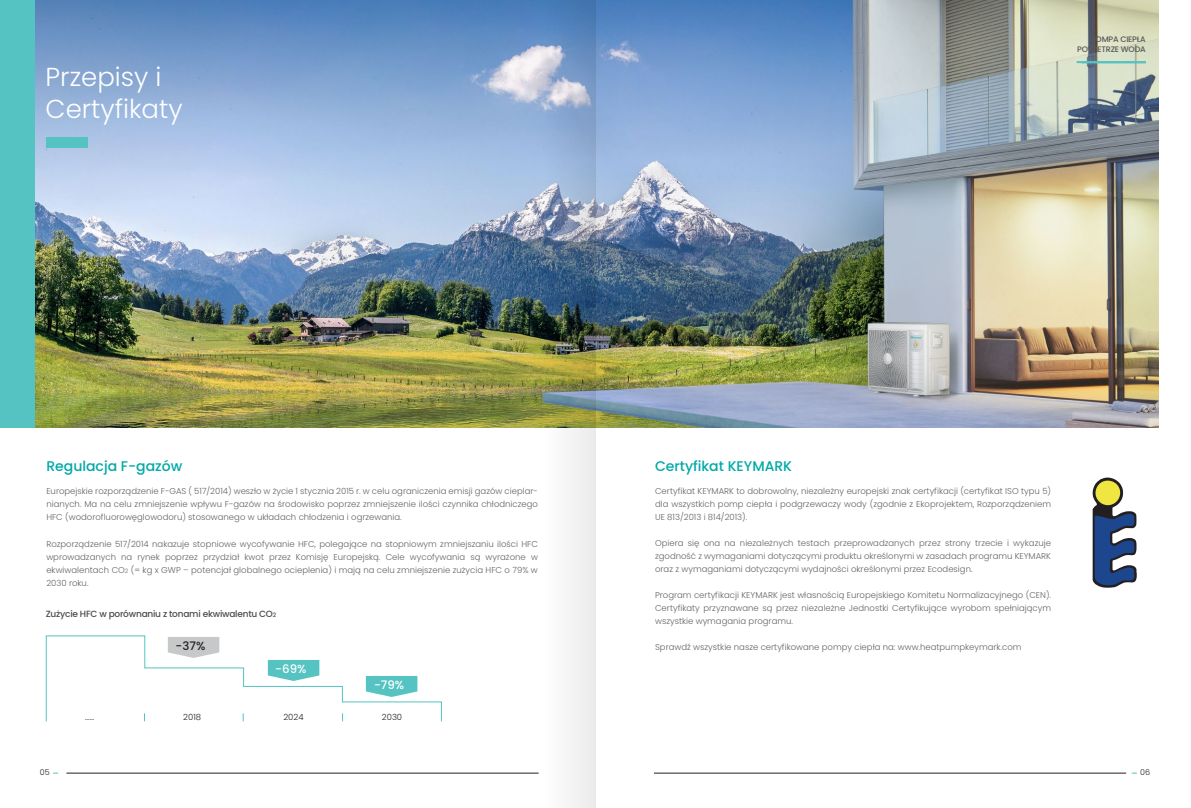
<style>
.page{position:relative;width:1191px;height:808px;background:#fff}
.page>*{position:absolute;margin:0;border:0;box-sizing:border-box;transform-origin:0 0}
.t1{font:300 26px/32px "Poppins";color:#fff}
.t2{font:500 14px "Poppins";color:#00a9a7}
.t3{font:500 11.7px "Poppins";color:#fff}
.t4{font:500 11.7px "Poppins";color:#231f20}
.t5{font:500 9px "Poppins";letter-spacing:-.025em;color:#4b4c4d}
.t6{font:300 8.5px/13px "Poppins";color:#636366;text-align:justify}
.t7{font:300 8.5px "Poppins";color:#231f20}
.t8{font:500 8px/9.6px "Poppins";letter-spacing:-.025em;color:#57585a;text-align:right}
.t9{font:300 8px "Poppins";color:#231f20}
.s1{font-size:6px}
</style>
<div class="page">
<img style="left:34px;top:0;width:1124px;height:427px">
<hr style="left:1076px;top:61px;width:69px;height:2px;background:#54c3c2">
<div style="left:0;top:0;width:34px;height:427px;background:#54c3c2"></div>
<div style="left:47px;top:138px;width:41px;height:10px;background:#54c3c2"></div>
<svg style="left:46px;top:635px;width:396px;height:87px"></svg>
<hr style="left:66px;top:773px;width:472px;height:1px;background:#231f20">
<hr style="left:654px;top:773px;width:472px;height:1px;background:#231f20">
<svg style="left:1092px;top:477px;width:45px;height:111px"></svg>
<img style="left:544px;top:0;width:52px;height:808px">
<h1 class="t1" style="left:46px;top:61px;width:138px">Przepisy i<br>Certyfikaty</h1>
<p class="t8" style="left:1077px;top:34px;width:70px">POMPA CIEPŁA<br>POWIETRZE WODA</p>
<h2 class="t2" style="left:46px;top:458px;width:137px">Regulacja F-gazów</h2>
<h2 class="t2" style="left:655px;top:458px;width:139px">Certyfikat KEYMARK</h2>
<p class="t6" style="left:46px;top:485px;width:493px">Europejskie rozporządzenie F-GAS ( 517/2014) weszło w życie 1 stycznia 2015 r. w celu ograniczenia emisji gazów cieplar&shy;nianych. Ma na celu zmniejszenie wpływu F-gazów na środowisko poprzez zmniejszenie ilości czynnika chłodniczego HFC (wodorofluorowęglowodoru) stosowanego w układach chłodzenia i ogrzewania.</p>
<p class="t6" style="left:46px;top:538px;width:493px">Rozporządzenie 517/2014 nakazuje stopniowe wycofywanie HFC, polegające na stopniowym zmniejszaniu ilości HFC wprowadzanych na rynek poprzez przydział kwot przez Komisję Europejską. Cele wycofywania są wyrażone w ekwiwalentach CO<span class="s1">2</span> (= kg x GWP – potencjał globalnego ocieplenia) i mają na celu zmniejszenie zużycia HFC o 79% w 2030 roku.</p>
<p class="t5" style="left:46px;top:608px;width:232px">Zużycie HFC w porównaniu z tonami ekwiwalentu CO<span class="s1">2</span></p>
<h3 class="t4" style="left:176px;top:639px;width:31px">-37%</h3>
<h3 class="t3" style="left:275px;top:662px;width:33px">-69%</h3>
<h3 class="t3" style="left:374px;top:678px;width:32px">-79%</h3>
<p class="t7" style="left:85px;top:712px;width:10px">……</p>
<p class="t7" style="left:183px;top:712px;width:19px">2018</p>
<p class="t7" style="left:283px;top:712px;width:22px">2024</p>
<p class="t7" style="left:382px;top:712px;width:22px">2030</p>
<p class="t6" style="left:655px;top:485px;width:397px">Certyfikat KEYMARK to dobrowolny, niezależny europejski znak certyfikacji (certyfikat ISO typu 5) dla wszystkich pomp ciepła i podgrzewaczy wody (zgodnie z Ekoprojektem, Rozporządzeniem UE 813/2013 i 814/2013).</p>
<p class="t6" style="left:655px;top:537px;width:397px">Opiera się ona na niezależnych testach przeprowadzanych przez strony trzecie i wykazuje zgodność z wymaganiami dotyczącymi produktu określonymi w zasadach programu KEYMARK oraz z wymaganiami dotyczącymi wydajności określonymi przez Ecodesign.</p>
<p class="t6" style="left:655px;top:589px;width:397px">Program certyfikacji KEYMARK jest własnością Europejskiego Komitetu Normalizacyjnego (CEN).<br>Certyfikaty przyznawane są przez niezależne Jednostki Certyfikujące wyrobom spełniającym wszystkie wymagania programu.</p>
<p class="t6" style="left:655px;top:641px;width:368px">Sprawdź wszystkie nasze certyfikowane pompy ciepła na: www.heatpumpkeymark.com</p>
<p class="t9" style="left:40px;top:768px;width:11px">05</p>
<p class="t9" style="left:1140px;top:768px;width:11px">06</p>
</div>
